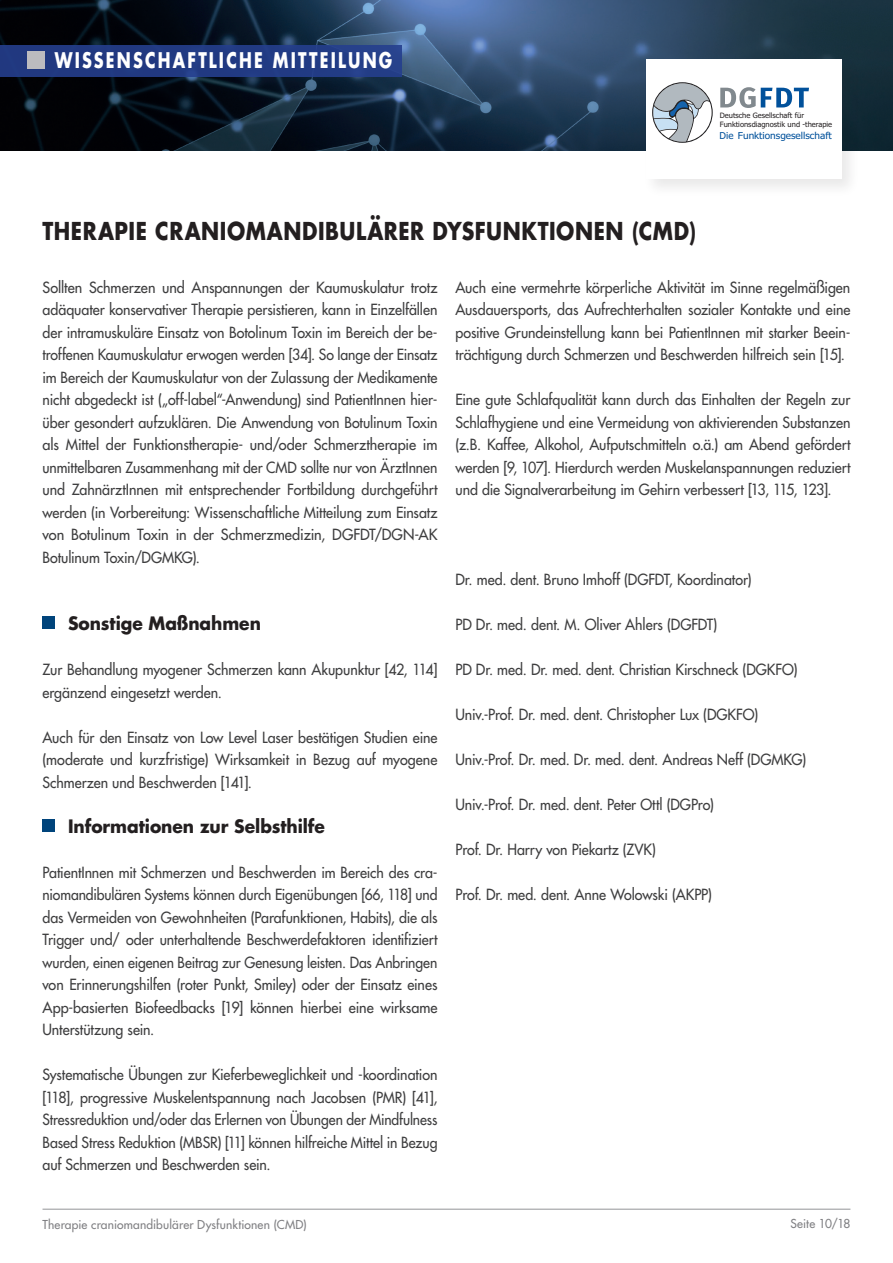
<style>
.page{position:relative;width:893px;height:1263px;background:#fff}
.page>*{position:absolute;margin:0;border:0;box-sizing:border-box;transform-origin:0 0}
.t1{font:700 24px "Futura";letter-spacing:.03em;color:#231f20;scale:.86 1}
.t2{font:700 21px "Futura";letter-spacing:.14em;color:#fff;scale:.76 1}
.fließtext{font:700 18px "Futura";letter-spacing:-.005em;color:#231f20;scale:.95 1}
.punkt_absatz{font:700 18px "Futura";color:#231f20;scale:.95 1}
.fließtext-2{font:15px/22.5px "Futura";letter-spacing:-.005em;color:#3e3e3f;text-align:justify;scale:.95 1}
.fließtext-3{font:15px/22.5px "Futura";letter-spacing:-.005em;color:#3e3e3f;text-align:justify;scale:.96 1}
.t3{font:12px "Futura";letter-spacing:.015em;color:#808083}
.t4{font:9.45px "Tahoma";color:#01519b}
.t5{font:7.35px/8.9px "Tahoma";color:#231f20}
</style>
<div class="page">
<img style="left:0;top:0;width:893px;height:151px">
<div style="left:642px;top:56px;width:218px;height:142px;background:#231f20;opacity:.1"></div>
<div style="left:646px;top:60px;width:195px;height:119px;background:#fff"></div>
<svg style="left:652px;top:82px;width:61px;height:61px"></svg>
<svg style="left:720px;top:87px;width:89px;height:21px"></svg>
<div style="left:0;top:45px;width:401px;height:32px;background:#213a82"></div>
<div style="left:28px;top:51px;width:17px;height:17px;background:#bcbbbf"></div>
<hr style="left:43px;top:1209px;width:807px;height:1px;background:#939598">
<div style="left:43px;top:616px;width:12px;height:13px;background:#00447b"></div>
<div style="left:43px;top:819px;width:12px;height:12px;background:#00447b"></div>
<h2 class="t2" style="left:55px;top:46px;width:446px">WISSENSCHAFTLICHE MITTEILUNG</h2>
<p class="t5" style="left:720px;top:111px;width:114px">Deutsche Gesellschaft für<br>Funktionsdiagnostik und -therapie</p>
<p class="t4" style="left:720px;top:129px;width:114px">Die Funktionsgesellschaft</p>
<p class="t1" style="left:43px;top:214px;width:761px">THERAPIE CRANIOMANDIBULÄRER DYSFUNKTIONEN (CMD)</p>
<p class="fließtext-3" style="left:43px;top:276px;width:413px">Sollten Schmerzen und Anspannungen der Kaumuskulatur trotz adäquater konservativer Therapie persistieren, kann in Einzelfällen der intramuskuläre Einsatz von Botolinum Toxin im Bereich der be&shy;troffenen Kaumuskulatur erwogen werden [34]. So lange der Einsatz im Bereich der Kaumuskulatur von der Zulassung der Medikamente nicht abgedeckt ist („off-label“-Anwendung) sind PatientInnen hier&shy;über gesondert aufzuklären. Die Anwendung von Botulinum Toxin als Mittel der Funktionstherapie- und/oder Schmerztherapie im unmittelbaren Zusammenhang mit der CMD sollte nur von ÄrztInnen und ZahnärztInnen mit entsprechender Fortbildung durchgeführt werden (in Vorbereitung: Wissenschaftliche Mitteilung zum Einsatz von Botulinum Toxin in der Schmerzmedizin, DGFDT/DGN-AK Botulinum Toxin/DGMKG).</p>
<p class="punkt_absatz" style="left:68px;top:611px;width:205px">Sonstige Maßnahmen</p>
<p class="fließtext-2" style="left:43px;top:658px;width:417px">Zur Behandlung myogener Schmerzen kann Akupunktur [42, 114] ergänzend eingesetzt werden.</p>
<p class="fließtext-2" style="left:43px;top:726px;width:417px">Auch für den Einsatz von Low Level Laser bestätigen Studien eine (moderate und kurzfristige) Wirksamkeit in Bezug auf myogene Schmerzen und Beschwerden [141].</p>
<p class="fließtext" style="left:68px;top:813px;width:272px">Informationen zur Selbsthilfe</p>
<p class="fließtext-2" style="left:43px;top:861px;width:417px">PatientInnen mit Schmerzen und Beschwerden im Bereich des cra&shy;niomandibulären Systems können durch Eigenübungen [66, 118] und das Vermeiden von Gewohnheiten (Parafunktionen, Habits), die als Trigger und/ oder unterhaltende Beschwerdefaktoren identifiziert wurden, einen eigenen Beitrag zur Genesung leisten. Das Anbringen von Erinnerungshilfen (roter Punkt, Smiley) oder der Einsatz eines App-basierten Biofeedbacks [19] können hierbei eine wirksame Unterstützung sein.</p>
<p class="fließtext-2" style="left:43px;top:1063px;width:417px">Systematische Übungen zur Kieferbeweglichkeit und -koordination [118], progressive Muskelentspannung nach Jacobsen (PMR) [41], Stressreduktion und/oder das Erlernen von Übungen der Mindfulness Based Stress Reduktion (MBSR) [11] können hilfreiche Mittel in Bezug auf Schmerzen und Beschwerden sein.</p>
<p class="fließtext-2" style="left:455px;top:276px;width:417px">Auch eine vermehrte körperliche Aktivität im Sinne regelmäßigen Ausdauersports, das Aufrechterhalten sozialer Kontakte und eine positive Grundeinstellung kann bei PatientInnen mit starker Beein&shy;trächtigung durch Schmerzen und Beschwerden hilfreich sein [15].</p>
<p class="fließtext-2" style="left:455px;top:388px;width:417px">Eine gute Schlafqualität kann durch das Einhalten der Regeln zur Schlafhygiene und eine Vermeidung von aktivierenden Substanzen (z.B. Kaffee, Alkohol, Aufputschmitteln o.ä.) am Abend gefördert werden [9, 107]. Hierdurch werden Muskelanspannungen reduziert und die Signalverarbeitung im Gehirn verbessert [13, 115, 123].</p>
<p class="fließtext-2" style="left:455px;top:568px;width:313px">Dr. med. dent. Bruno Imhoff (DGFDT, Koordinator)</p>
<p class="fließtext-2" style="left:455px;top:613px;width:277px">PD Dr. med. dent. M. Oliver Ahlers (DGFDT)</p>
<p class="fließtext-2" style="left:455px;top:658px;width:362px">PD Dr. med. Dr. med. dent. Christian Kirschneck (DGKFO)</p>
<p class="fließtext-2" style="left:455px;top:703px;width:320px">Univ.-Prof. Dr. med. dent. Christopher Lux (DGKFO)</p>
<p class="fließtext-2" style="left:455px;top:748px;width:371px">Univ.-Prof. Dr. med. Dr. med. dent. Andreas Neff (DGMKG)</p>
<p class="fließtext-2" style="left:455px;top:793px;width:274px">Univ.-Prof. Dr. med. dent. Peter Ottl (DGPro)</p>
<p class="fließtext-2" style="left:455px;top:838px;width:212px">Prof. Dr. Harry von Piekartz (ZVK)</p>
<p class="fließtext-2" style="left:455px;top:883px;width:271px">Prof. Dr. med. dent. Anne Wolowski (AKPP)</p>
<p class="t3" style="left:43px;top:1217px;width:266px">Therapie craniomandibulärer Dysfunktionen (CMD)</p>
<p class="t3" style="left:790px;top:1215px;width:61px">Seite 10/18</p>
</div>
